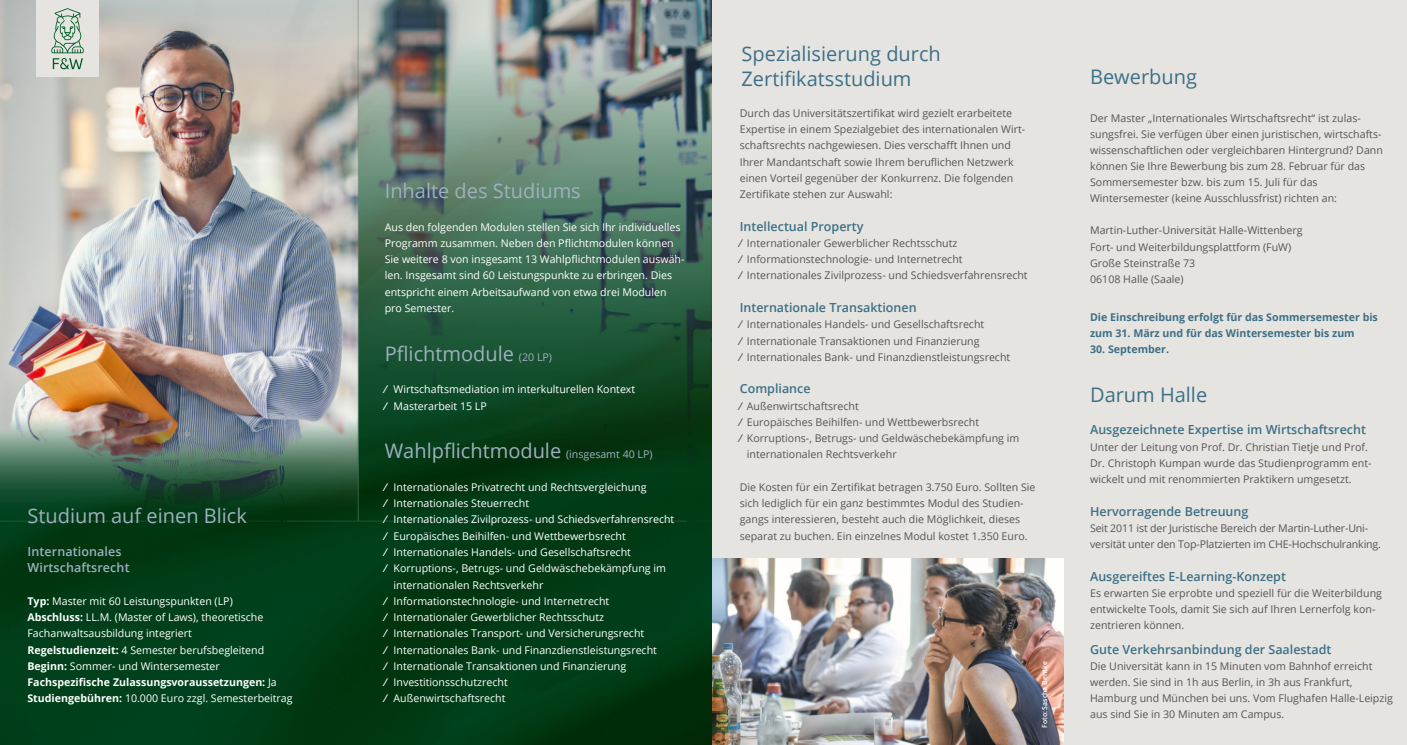
<style>
.page{position:relative;width:1407px;height:745px;background:#fff}
.page>*{position:absolute;margin:0;border:0;box-sizing:border-box;transform-origin:0 0}
.t1{font:20px "Open Sans";color:#9fb0be}
.t2{font:20px/25px "Open Sans";color:#3d7087}
.t3{font:600 12.5px "Open Sans";color:#3d7087}
.t4{font:600 12.5px/16.2px "Open Sans";letter-spacing:.01em;color:#9fb0be}
.t5{font:10.62px/16.2px "Open Sans";color:#565655}
.t6{font:10.62px/16.2px "Open Sans";color:#fff}
.t7{font:700 10.62px/16px "Open Sans";color:#3d7087}
.t8{font:600 6.88px "Open Sans";color:#fff}
.s1{font-weight:700}
.s2{font-size:10.62px}
.s3{font-weight:600}
</style>
<div class="page">
<img style="left:0;top:0;width:712px;height:744px">
<div style="left:712px;top:0;width:695px;height:744px;background:#e5e4e0"></div>
<img style="left:712px;top:558px;width:351px;height:186px">
<div style="left:36px;top:0;width:63px;height:77px;background:#e5e4e0"></div>
<svg style="left:51px;top:8px;width:33px;height:61px"></svg>
<h1 class="t1" style="left:27px;top:508px;width:221px">Studium auf einen Blick</h1>
<p class="t4" style="left:27px;top:544px;width:104px">Internationales<br>Wirtschaftsrecht</p>
<p class="t6" style="left:27px;top:593px;width:267px"><span class="s1">Typ:</span> Master mit 60 Leistungspunkten (LP)<br><span class="s1">Abschluss:</span> LL.M. (Master of Laws), theoretische Fachanwaltsausbildung integriert<br><span class="s1">Regelstudienzeit:</span> 4 Semester berufsbegleitend <span class="s1">Beginn:</span> Sommer- und Wintersemester <span class="s1">Fachspezifische Zulassungsvoraussetzungen:</span> Ja <span class="s1">Studiengebühren:</span> 10.000 Euro zzgl. Semesterbeitrag</p>
<h1 class="t1" style="left:385px;top:183px;width:198px">Inhalte des Studiums</h1>
<p class="t6" style="left:385px;top:220px;width:301px">Aus den folgenden Modulen stellen Sie sich Ihr individuelles Programm zusammen. Neben den Pflichtmodulen können Sie weitere 8 von insgesamt 13 Wahlpflichtmodulen auswäh&shy;len. Insgesamt sind 60 Leistungspunkte zu erbringen. Dies entspricht einem Arbeitsaufwand von etwa drei Modulen pro Semester.</p>
<h1 class="t1" style="left:385px;top:345px;width:169px">Pflichtmodule <span class="s2">(20 LP)</span></h1>
<p class="t6" style="left:385px;top:382px;width:252px"><span class="s3">⁄</span> Wirtschaftsmediation im interkulturellen Kontext <span class="s3">⁄</span> Masterarbeit 15 LP</p>
<h1 class="t1" style="left:385px;top:443px;width:269px">Wahlpflichtmodule <span class="s2">(insgesamt 40 LP)</span></h1>
<p class="t6" style="left:385px;top:480px;width:263px"><span class="s3">⁄</span> Internationales Privatrecht und Rechtsvergleichung</p>
<p class="t6" style="left:385px;top:496px;width:146px"><span class="s3">⁄</span> Internationales Steuerrecht</p>
<p class="t6" style="left:385px;top:512px;width:291px"><span class="s3">⁄</span> Internationales Zivilprozess- und Schiedsverfahrensrecht</p>
<p class="t6" style="left:385px;top:528px;width:243px"><span class="s3">⁄</span> Europäisches Beihilfen- und Wettbewerbsrecht</p>
<p class="t6" style="left:385px;top:545px;width:248px"><span class="s3">⁄</span> Internationales Handels- und Gesellschaftsrecht</p>
<p class="t6" style="left:385px;top:561px;width:283px"><span class="s3">⁄</span> Korruptions-, Betrugs- und Geldwäschebekämpfung im</p>
<p class="t6" style="left:394px;top:577px;width:151px">internationalen Rechtsverkehr</p>
<p class="t6" style="left:385px;top:593px;width:226px"><span class="s3">⁄</span> Informationstechnologie- und Internetrecht</p>
<p class="t6" style="left:385px;top:610px;width:221px"><span class="s3">⁄</span> Internationaler Gewerblicher Rechtsschutz</p>
<p class="t6" style="left:385px;top:626px;width:261px"><span class="s3">⁄</span> Internationales Transport- und Versicherungsrecht</p>
<p class="t6" style="left:385px;top:642px;width:274px"><span class="s3">⁄</span> Internationales Bank- und Finanzdienstleistungsrecht</p>
<p class="t6" style="left:385px;top:658px;width:243px"><span class="s3">⁄</span> Internationale Transaktionen und Finanzierung</p>
<p class="t6" style="left:385px;top:675px;width:125px"><span class="s3">⁄</span> Investitionsschutzrecht</p>
<p class="t6" style="left:385px;top:691px;width:122px"><span class="s3">⁄</span> Außenwirtschaftsrecht</p>
<h1 class="t2" style="left:742px;top:43px;width:201px">Spezialisierung durch<br>Zertifikatsstudium</h1>
<p class="t5" style="left:740px;top:106px;width:287px">Durch das Universitätszertifikat wird gezielt erarbeitete Expertise in einem Spezialgebiet des internationalen Wirt&shy;schaftsrechts nachgewiesen. Dies verschafft Ihnen und Ihrer Mandantschaft sowie Ihrem beruflichen Netzwerk einen Vorteil gegenüber der Konkurrenz. Die folgenden Zertifikate stehen zur Auswahl:</p>
<p class="t3" style="left:740px;top:221px;width:125px">Intellectual Property</p>
<p class="t5" style="left:740px;top:236px;width:289px"><span class="s3">⁄</span> Internationaler Gewerblicher Rechtsschutz<br><span class="s3">⁄</span> Informationstechnologie- und Internetrecht<br><span class="s3">⁄</span> Internationales Zivilprozess- und Schiedsverfahrensrecht</p>
<p class="t3" style="left:740px;top:302px;width:178px">Internationale Transaktionen</p>
<p class="t5" style="left:740px;top:317px;width:272px"><span class="s3">⁄</span> Internationales Handels- und Gesellschaftsrecht<br><span class="s3">⁄</span> Internationale Transaktionen und Finanzierung<br><span class="s3">⁄</span> Internationales Bank- und Finanzdienstleistungsrecht</p>
<p class="t3" style="left:740px;top:383px;width:72px">Compliance</p>
<p class="t5" style="left:740px;top:398px;width:121px"><span class="s3">⁄</span> Außenwirtschaftsrecht</p>
<p class="t5" style="left:740px;top:415px;width:241px"><span class="s3">⁄</span> Europäisches Beihilfen- und Wettbewerbsrecht</p>
<p class="t5" style="left:740px;top:431px;width:281px"><span class="s3">⁄</span> Korruptions-, Betrugs- und Geldwäschebekämpfung im</p>
<p class="t5" style="left:747px;top:447px;width:151px">internationalen Rechtsverkehr</p>
<p class="t5" style="left:740px;top:480px;width:297px">Die Kosten für ein Zertifikat betragen 3.750 Euro. Sollten Sie sich lediglich für ein ganz bestimmtes Modul des Studien&shy;gangs interessieren, besteht auch die Möglichkeit, dieses separat zu buchen. Ein einzelnes Modul kostet 1.350 Euro.</p>
<p class="t8" style="left:1042px;top:727px;width:68px;rotate:-90deg">Foto: Sascha Bentke</p>
<h1 class="t2" style="left:1090px;top:66px;width:108px">Bewerbung</h1>
<p class="t5" style="left:1090px;top:111px;width:294px">Der Master „Internationales Wirtschaftsrecht“ ist zulas&shy;sungsfrei. Sie verfügen über einen juristischen, wirtschafts&shy;wissenschaftlichen oder vergleichbaren Hintergrund? Dann können Sie Ihre Bewerbung bis zum 28. Februar für das Sommersemester bzw. bis zum 15. Juli für das Wintersemester (keine Ausschlussfrist) richten an:</p>
<p class="t5" style="left:1090px;top:223px;width:214px">Martin-Luther-Universität Halle-Wittenberg Fort- und Weiterbildungsplattform (FuW)<br>Große Steinstraße 73<br>06108 Halle (Saale)</p>
<p class="t7" style="left:1090px;top:310px;width:289px">Die Einschreibung erfolgt für das Sommersemester bis zum 31. März und für das Wintersemester bis zum</p>
<p class="t7" style="left:1090px;top:342px;width:80px">30. September.</p>
<h1 class="t2" style="left:1090px;top:384px;width:119px">Darum Halle</h1>
<p class="t3" style="left:1090px;top:424px;width:277px">Ausgezeichnete Expertise im Wirtschaftsrecht</p>
<p class="t5" style="left:1090px;top:439px;width:283px">Unter der Leitung von Prof. Dr. Christian Tietje und Prof.<br>Dr. Christoph Kumpan wurde das Studienprogramm ent&shy;wickelt und mit renommierten Praktikern umgesetzt.</p>
<p class="t3" style="left:1090px;top:506px;width:160px">Hervorragende Betreuung</p>
<p class="t5" style="left:1090px;top:520px;width:292px">Seit 2011 ist der Juristische Bereich der Martin-Luther-Uni&shy;versität unter den Top-Platzierten im CHE-Hochschulranking.</p>
<p class="t3" style="left:1090px;top:571px;width:197px">Ausgereiftes E-Learning-Konzept</p>
<p class="t5" style="left:1090px;top:585px;width:293px">Es erwarten Sie erprobte und speziell für die Weiterbildung entwickelte Tools, damit Sie sich auf Ihren Lernerfolg kon&shy;zentrieren können.</p>
<p class="t3" style="left:1090px;top:644px;width:243px">Gute Verkehrsanbindung der Saalestadt</p>
<p class="t5" style="left:1090px;top:658px;width:304px">Die Universität kann in 15 Minuten vom Bahnhof erreicht werden. Sie sind in 1h aus Berlin, in 3h aus Frankfurt, Hamburg und München bei uns. Vom Flughafen Halle-Leipzig aus sind Sie in 30 Minuten am Campus.</p>
</div>
